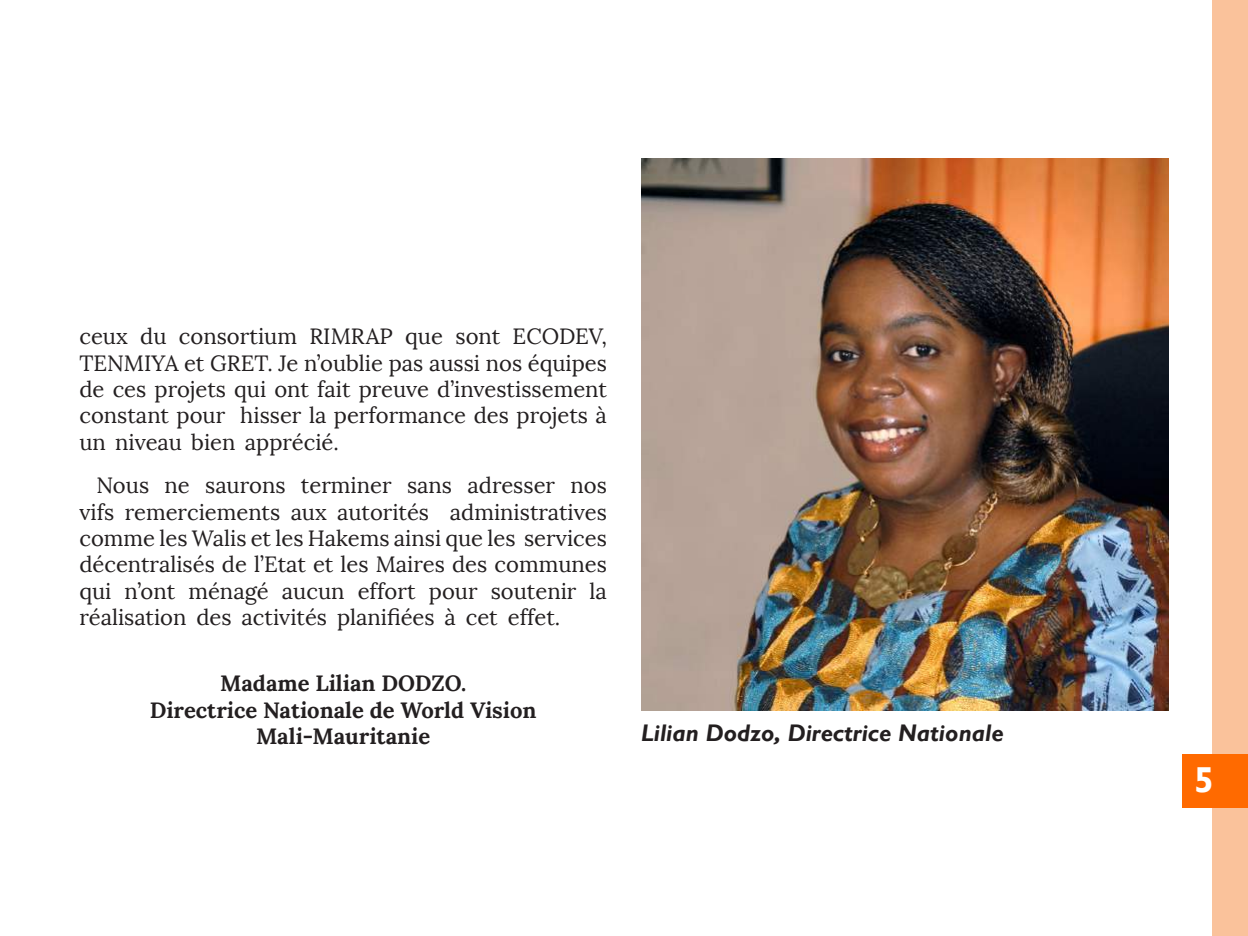
<style>
.page{position:relative;width:1248px;height:936px;background:#fff}
.page>*{position:absolute;margin:0;border:0;box-sizing:border-box;transform-origin:0 0}
.t1{font:700 36px "Gill Sans";color:#fff}
.t2{font:italic 700 24px "Gill Sans";color:#231f20}
.t3{font:22px/26.4px "Lora";color:#231f20;text-align:justify}
.t4{font:700 22px/26.4px "Lora";color:#231f20;text-align:center}
</style>
<div class="page">
<div style="left:1211px;top:0;width:36px;height:935px;background:#fac29b"></div>
<div style="left:1182px;top:754px;width:65px;height:54px;background:#ff6a00"></div>
<img style="left:641px;top:159px;width:527px;height:551px">
<p class="t3" style="left:79px;top:323px;width:529px">ceux du consortium RIMRAP que sont ECODEV, TENMIYA et GRET. Je n’oublie pas aussi nos équipes de ces projets qui ont fait preuve d’investissement constant pour hisser la performance des projets à un niveau bien apprécié.</p>
<p class="t3" style="left:79px;top:472px;width:529px;text-indent:17px">Nous ne saurons terminer sans adresser nos vifs remerciements aux autorités administratives comme les Walis et les Hakems ainsi que les services décentralisés de l’Etat et les Maires des communes qui n’ont ménagé aucun effort pour soutenir la réalisation des activités planifiées à cet effet.</p>
<p class="t4" style="left:150px;top:670px;width:388px">Madame Lilian DODZO.<br>Directrice Nationale de World Vision<br>Mali-Mauritanie</p>
<p class="t2" style="left:641px;top:718px;width:364px">Lilian Dodzo, Directrice Nationale</p>
<h1 class="t1" style="left:1193px;top:759px;width:21px">5</h1>
</div>
